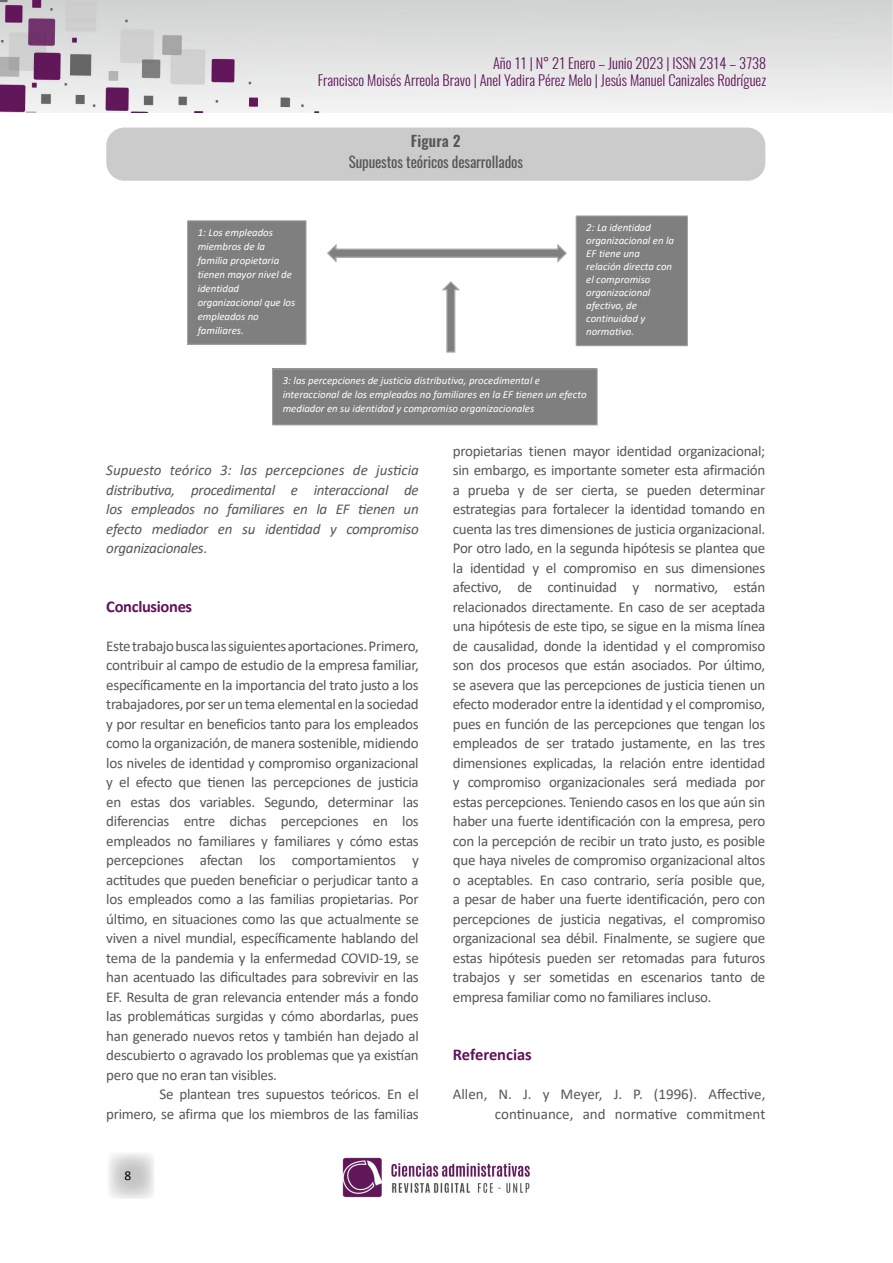
<style>
.page{position:relative;width:893px;height:1263px;background:#fff}
.page>*{position:absolute;margin:0;border:0;box-sizing:border-box;transform-origin:0 0}
.t1{font:700 16.5px "Calibri";letter-spacing:-.02em;color:#61135a}
.t2{font:700 16.5px "Calibri";color:#61135a}
.t3{font:15px/19.5px "Calibri";letter-spacing:-.02em;color:#575756;text-align:justify}
.t4{font:italic 15px/19.5px "Calibri";letter-spacing:-.02em;color:#575756;text-align:justify}
.t5{font:15px/19.5px "Calibri";color:#575756;text-align:right}
.t6{font:15px "Oswald";letter-spacing:-.01em;color:#575756}
.t7{font:600 15px "Oswald";letter-spacing:.01em;color:#575756}
.t8{font:300 14.4px/17.2px "Oswald";color:#61135a;text-align:right}
.t9{font:13.5px "Calibri";color:#000}
.t10{font:italic 10.65px/14.1px "Calibri";letter-spacing:-.005em;color:#fff}
.s1{font-style:normal}
</style>
<div class="page">
<svg style="left:109px;top:1153px;width:45px;height:46px"></svg>
<img style="left:0;top:0;width:893px;height:112px">
<img style="left:342px;top:1157px;width:187px;height:41px">
<div style="left:106px;top:128px;width:659px;height:53px;background:#c6c6c6;border-radius:18px"></div>
<div style="left:188px;top:221px;width:118px;height:123px;background:#7f7f7f"></div>
<div style="left:187px;top:220px;width:119px;height:125px;border:1px solid #a6a6a6"></div>
<div style="left:576px;top:216px;width:111px;height:130px;background:#7f7f7f"></div>
<div style="left:576px;top:216px;width:112px;height:130px;border:1px solid #a6a6a6"></div>
<div style="left:273px;top:369px;width:324px;height:56px;background:#7f7f7f"></div>
<div style="left:272px;top:369px;width:326px;height:56px;border:1px solid #a6a6a6"></div>
<svg style="left:327px;top:244px;width:240px;height:19px"></svg>
<svg style="left:442px;top:281px;width:18px;height:72px"></svg>
<p class="t8" style="left:318px;top:52px;width:450px">Año 11 | N° 21 Enero – Junio 2023 | ISSN 2314 – 3738<br>Francisco Moisés Arreola Bravo | Anel Yadira Pérez Melo | Jesús Manuel Canizales Rodríguez</p>
<p class="t7" style="left:411px;top:133px;width:51px">Figura 2</p>
<p class="t6" style="left:349px;top:148px;width:176px">Supuestos teóricos desarrollados</p>
<p class="t10" style="left:198px;top:225px;width:99px">1: Los empleados miembros de la familia propietaria tienen mayor nivel de identidad organizacional que los empleados no familiares.</p>
<p class="t10" style="left:586px;top:221px;width:89px;line-height:13px">2: La identidad organizacional en la<br>EF tiene una relación directa con el compromiso organizacional afectivo, de continuidad y normativo.</p>
<p class="t10" style="left:283px;top:373px;width:305px">3: las percepciones de justicia distributiva, procedimental e interaccional de los empleados no familiares en la EF tienen un efecto mediador en su identidad y compromiso organizacionales</p>
<p class="t4" style="left:106px;top:460px;width:314px">Supuesto teórico 3: las percepciones de justicia distributiva, procedimental e interaccional de los empleados no familiares en la EF tienen un efecto mediador en su identidad y compromiso organizacionales<span class="s1">.</span></p>
<p class="t1" style="left:106px;top:594px;width:87px">Conclusiones</p>
<p class="t3" style="left:106px;top:635px;width:314px">Este trabajo busca las siguientes aportaciones. Primero, contribuir al campo de estudio de la empresa familiar, específicamente en la importancia del trato justo a los trabajadores, por ser un tema elemental en la sociedad y por resultar en beneficios tanto para los empleados como la organización, de manera sostenible, midiendo los niveles de identidad y compromiso organizacional y el efecto que tienen las percepciones de justicia en estas dos variables. Segundo, determinar las diferencias entre dichas percepciones en los empleados no familiares y familiares y cómo estas percepciones afectan los comportamientos y actitudes que pueden beneficiar o perjudicar tanto a los empleados como a las familias propietarias. Por último, en situaciones como las que actualmente se viven a nivel mundial, específicamente hablando del tema de la pandemia y la enfermedad COVID-19, se han acentuado las dificultades para sobrevivir en las EF. Resulta de gran relevancia entender más a fondo las problemáticas surgidas y cómo abordarlas, pues han generado nuevos retos y también han dejado al descubierto o agravado los problemas que ya existían pero que no eran tan visibles.</p>
<p class="t3" style="left:106px;top:1084px;width:314px;text-align:right">Se plantean tres supuestos teóricos. En el primero, se afirma que los miembros de las familias</p>
<p class="t9" style="left:124px;top:1166px;width:8px">8</p>
<p class="t3" style="left:453px;top:440px;width:314px">propietarias tienen mayor identidad organizacional; sin embargo, es importante someter esta afirmación a prueba y de ser cierta, se pueden determinar estrategias para fortalecer la identidad tomando en cuenta las tres dimensiones de justicia organizacional.<br>Por otro lado, en la segunda hipótesis se plantea que la identidad y el compromiso en sus dimensiones afectivo, de continuidad y normativo, están relacionados directamente. En caso de ser aceptada una hipótesis de este tipo, se sigue en la misma línea de causalidad, donde la identidad y el compromiso son dos procesos que están asociados. Por último, se asevera que las percepciones de justicia tienen un efecto moderador entre la identidad y el compromiso, pues en función de las percepciones que tengan los empleados de ser tratado justamente, en las tres dimensiones explicadas, la relación entre identidad y compromiso organizacionales será mediada por estas percepciones. Teniendo casos en los que aún sin haber una fuerte identificación con la empresa, pero con la percepción de recibir un trato justo, es posible que haya niveles de compromiso organizacional altos o aceptables. En caso contrario, sería posible que, a pesar de haber una fuerte identificación, pero con percepciones de justicia negativas, el compromiso organizacional sea débil. Finalmente, se sugiere que estas hipótesis pueden ser retomadas para futuros trabajos y ser sometidas en escenarios tanto de empresa familiar como no familiares incluso.</p>
<p class="t2" style="left:453px;top:1043px;width:81px">Referencias</p>
<p class="t5" style="left:453px;top:1084px;width:314px">Allen, N. J. y Meyer, J. P. (1996). Affective, continuance, and normative commitment</p>
</div>
